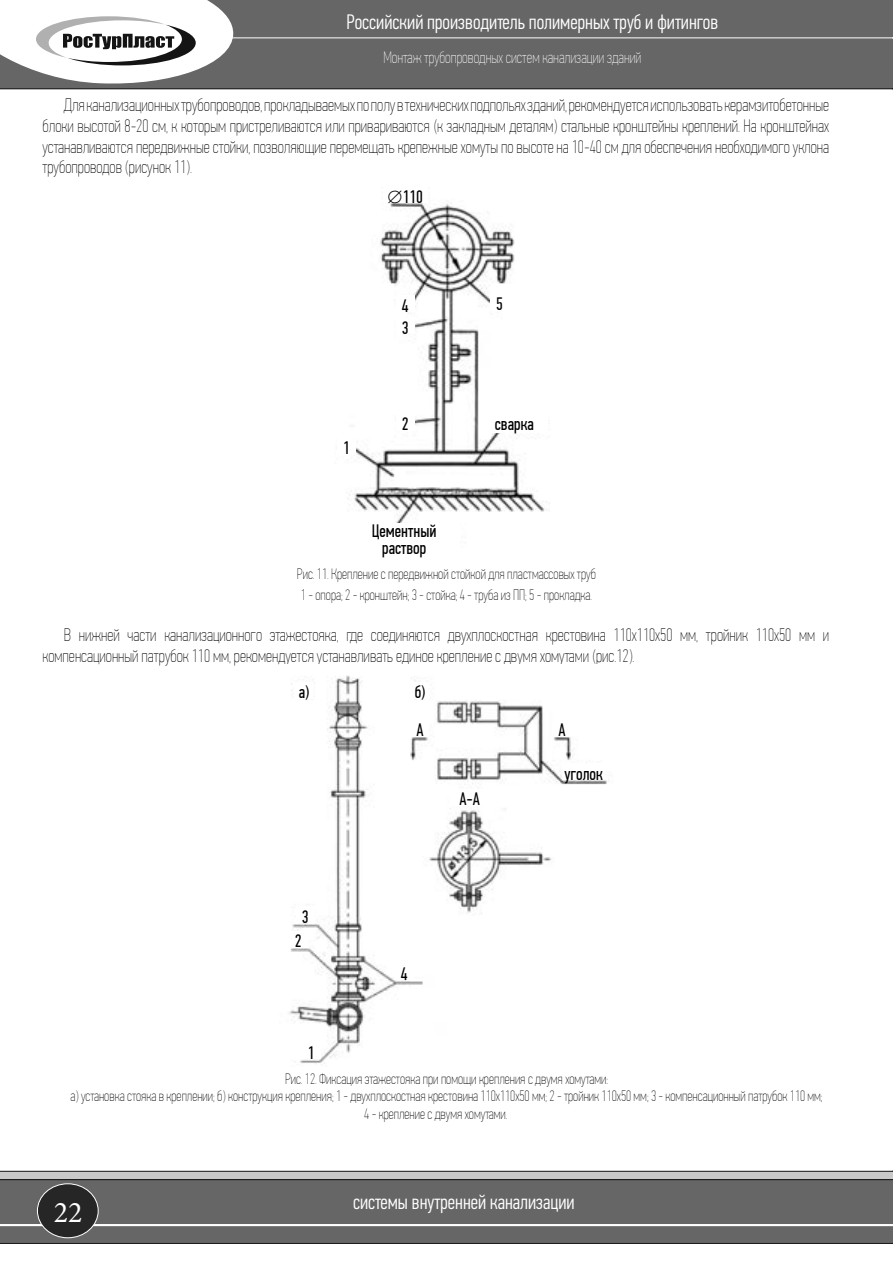
<style>
.page{position:relative;width:893px;height:1263px;background:#fff}
.page>*{position:absolute;margin:0;border:0;box-sizing:border-box;transform-origin:0 0}
.t1{font:30px "Minion Pro";color:#fff}
.t2{font:300 21px "PF Din Text Comp Pro";color:#fff}
.t3{font:18px/20.7px "PF Din Text Comp Pro X Thin";color:#000;text-align:justify}
.t4{font:18px/16.5px "PF Din Text Comp Pro";color:#000;text-align:center}
.t5{font:16.5px "PF Din Text Comp Pro X Thin";color:#fff}
.t6{font:15px/20.7px "PF Din Text Comp Pro X Thin";color:#000}
</style>
<div class="page">
<div style="left:0;top:0;width:892px;height:89px;background:#666"></div>
<hr style="left:0;top:37px;width:893px;height:1px;background:#fff">
<svg style="left:0;top:0;width:234px;height:86px"></svg>
<svg style="left:0;top:1171px;width:893px;height:73px;background:#6e6e6e"></svg>
<svg style="left:892px;top:0;width:1px;height:89px"></svg>
<img style="left:348px;top:203px;width:202px;height:320px">
<img style="left:288px;top:675px;width:319px;height:389px">
<div style="left:482px;top:414px;width:65px;height:18px;background:#fff"></div>
<div style="left:396px;top:318px;width:18px;height:16px;background:#fff"></div>
<div style="left:296px;top:907px;width:18px;height:16px;background:#fff"></div>
<div style="left:396px;top:414px;width:18px;height:16px;background:#fff"></div>
<div style="left:289px;top:931px;width:18px;height:16px;background:#fff"></div>
<div style="left:337px;top:438px;width:18px;height:16px;background:#fff"></div>
<div style="left:302px;top:1043px;width:18px;height:16px;background:#fff"></div>
<div style="left:295px;top:682px;width:18px;height:16px;background:#fff"></div>
<div style="left:411px;top:720px;width:18px;height:16px;background:#fff"></div>
<div style="left:450px;top:789px;width:39px;height:16px;background:#fff"></div>
<div style="left:562px;top:764px;width:43px;height:16px;background:#fff"></div>
<div style="left:553px;top:720px;width:18px;height:16px;background:#fff"></div>
<div style="left:411px;top:682px;width:18px;height:16px;background:#fff"></div>
<div style="left:396px;top:296px;width:18px;height:16px;background:#fff"></div>
<div style="left:395px;top:963px;width:18px;height:17px;background:#fff"></div>
<div style="left:490px;top:294px;width:19px;height:16px;background:#fff"></div>
<p class="t2" style="left:347px;top:14px;width:373px">Российский производитель полимерных труб и фитингов</p>
<p class="t5" style="left:383px;top:47px;width:260px">Монтаж трубопроводных систем канализации зданий</p>
<p class="t3" style="left:43px;top:95px;width:788px;text-indent:21px">Для канализационных трубопроводов, прокладываемых по полу в технических подпольях зданий, рекомендуется использовать керамзитобетонные блоки высотой 8-20 см, к которым пристреливаются или привариваются (к закладным деталям) стальные кронштейны креплений. На кронштейнах устанавливаются передвижные стойки, позволяющие перемещать крепежные хомуты по высоте на 10-40 см для обеспечения необходимого уклона трубопроводов (рисунок 11).</p>
<p class="t4" style="left:388px;top:189px;width:37px">∅110</p>
<p class="t4" style="left:402px;top:297px;width:8px">4</p>
<p class="t4" style="left:402px;top:320px;width:8px">3</p>
<p class="t4" style="left:343px;top:440px;width:8px">1</p>
<p class="t4" style="left:402px;top:416px;width:8px">2</p>
<p class="t4" style="left:372px;top:523px;width:66px">Цементный раствор</p>
<p class="t4" style="left:496px;top:296px;width:8px">5</p>
<p class="t4" style="left:495px;top:416px;width:41px">сварка</p>
<p class="t6" style="left:297px;top:563px;width:301px">Рис. 11. Крепление с передвижной стойкой для пластмассовых труб<br>1 - опора; 2 - кронштейн; 3 - стойка; 4 - труба из ПП; 5 - прокладка.</p>
<p class="t3" style="left:43px;top:624px;width:788px;text-indent:21px">В нижней части канализационного этажестояка, где соединяются двухплоскостная крестовина 110х110х50 мм, тройник 110х50 мм и компенсационный патрубок 110 мм, рекомендуется устанавливать единое крепление с двумя хомутами (рис.12).</p>
<p class="t4" style="left:299px;top:684px;width:12px">а)</p>
<p class="t4" style="left:302px;top:908px;width:8px">3</p>
<p class="t4" style="left:295px;top:933px;width:8px">2</p>
<p class="t4" style="left:308px;top:1045px;width:8px">1</p>
<p class="t4" style="left:415px;top:684px;width:12px">б)</p>
<p class="t4" style="left:416px;top:722px;width:9px">А</p>
<p class="t4" style="left:459px;top:791px;width:22px">А-А</p>
<p class="t4" style="left:401px;top:965px;width:8px">4</p>
<p class="t4" style="left:558px;top:722px;width:9px">А</p>
<p class="t4" style="left:564px;top:766px;width:40px">уголок</p>
<p class="t6" style="left:285px;top:1068px;width:324px">Рис. 12. Фиксация этажестояка при помощи крепления с двумя хомутами:</p>
<p class="t6" style="left:70px;top:1086px;width:754px">а) установка стояка в креплении; б) конструкция крепления; 1 - двухплоскостная крестовина 110х110х50 мм; 2 - тройник 110х50 мм; 3 - компенсационный патрубок 110 мм;</p>
<p class="t6" style="left:364px;top:1103px;width:145px">4 - крепление с двумя хомутами.</p>
<h1 class="t1" style="left:54px;top:1192px;width:30px">22</h1>
<p class="t2" style="left:353px;top:1194px;width:223px">системы внутренней канализации</p>
</div>
